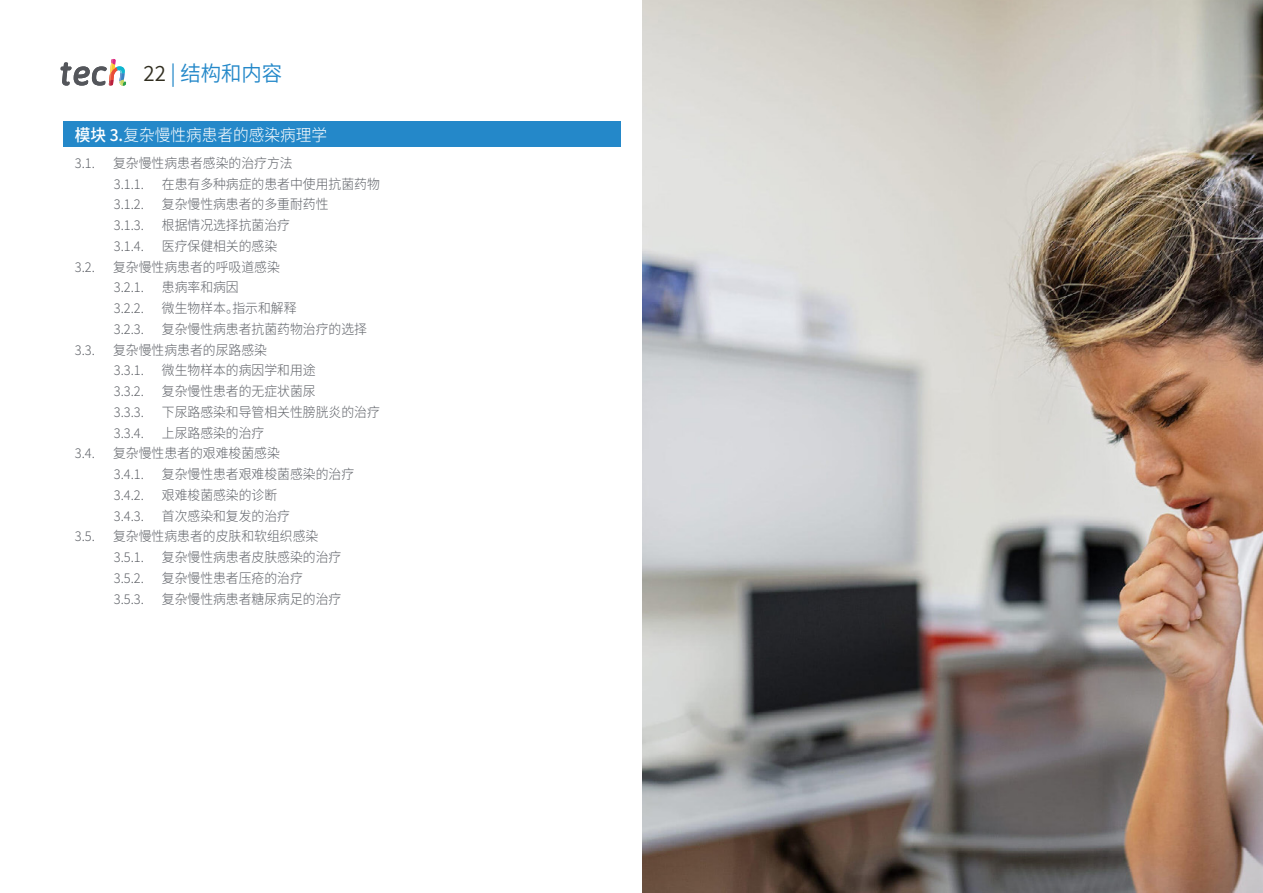
<style>
.page{position:relative;width:1263px;height:893px;background:#fff}
.page>*{position:absolute;margin:0;border:0;box-sizing:border-box;transform-origin:0 0}
.t1{font:21px "Source Han Sans CN";color:#2488c9}
.t2{font:300 16.5px "Source Han Sans CN";color:#fff;scale:.95 1}
.t3{font:300 13.5px/20.7px "Source Han Sans CN";color:#61646a;scale:.95 1}
.s1{color:#312e20}
.s2{font-weight:500}
</style>
<div class="page">
<div style="left:64px;top:121px;width:557px;height:26px;background:#2488c9"></div>
<img style="left:642px;top:0;width:621px;height:893px">
<svg style="left:61px;top:59px;width:65px;height:27px"></svg>
<h1 class="t1" style="left:144px;top:61px;width:140px"><span class="s1">22</span> | 结构和内容</h1>
<p class="t2" style="left:75px;top:125px;width:267px"><span class="s2">模块 3.</span>复杂慢性病患者的感染病理学</p>
<p class="t3" style="left:75px;top:153px;width:23px">3.1.</p>
<p class="t3" style="left:113px;top:153px;width:191px">复杂慢性病患者感染的治疗方法<br>3.1.1.</p>
<p class="t3" style="left:162px;top:174px;width:231px">在患有多种病症的患者中使用抗菌药物</p>
<p class="t3" style="left:114px;top:194px;width:33px">3.1.2.</p>
<p class="t3" style="left:162px;top:194px;width:177px">复杂慢性病患者的多重耐药性</p>
<p class="t3" style="left:114px;top:215px;width:33px">3.1.3.</p>
<p class="t3" style="left:162px;top:215px;width:136px">根据情况选择抗菌治疗</p>
<p class="t3" style="left:114px;top:236px;width:33px">3.1.4.</p>
<p class="t3" style="left:162px;top:236px;width:123px">医疗保健相关的感染</p>
<p class="t3" style="left:75px;top:257px;width:23px">3.2.</p>
<p class="t3" style="left:113px;top:257px;width:177px">复杂慢性病患者的呼吸道感染<br>3.2.1.</p>
<p class="t3" style="left:162px;top:277px;width:83px">患病率和病因</p>
<p class="t3" style="left:114px;top:298px;width:33px">3.2.2.</p>
<p class="t3" style="left:162px;top:298px;width:143px">微生物样本。指示和解释</p>
<p class="t3" style="left:114px;top:319px;width:33px">3.2.3.</p>
<p class="t3" style="left:162px;top:319px;width:218px">复杂慢性病患者抗菌药物治疗的选择</p>
<p class="t3" style="left:75px;top:340px;width:23px">3.3.</p>
<p class="t3" style="left:113px;top:340px;width:163px">复杂慢性病患者的尿路感染<br>3.3.1.</p>
<p class="t3" style="left:162px;top:360px;width:164px">微生物样本的病因学和用途</p>
<p class="t3" style="left:114px;top:381px;width:33px">3.3.2.</p>
<p class="t3" style="left:162px;top:381px;width:164px">复杂慢性患者的无症状菌尿</p>
<p class="t3" style="left:114px;top:402px;width:33px">3.3.3.</p>
<p class="t3" style="left:162px;top:402px;width:231px">下尿路感染和导管相关性膀胱炎的治疗</p>
<p class="t3" style="left:114px;top:423px;width:33px">3.3.4.</p>
<p class="t3" style="left:162px;top:423px;width:109px">上尿路感染的治疗</p>
<p class="t3" style="left:75px;top:443px;width:23px">3.4.</p>
<p class="t3" style="left:113px;top:443px;width:177px">复杂慢性患者的艰难梭菌感染<br>3.4.1.</p>
<p class="t3" style="left:162px;top:464px;width:204px">复杂慢性患者艰难梭菌感染的治疗</p>
<p class="t3" style="left:114px;top:485px;width:33px">3.4.2.</p>
<p class="t3" style="left:162px;top:485px;width:123px">艰难梭菌感染的诊断</p>
<p class="t3" style="left:114px;top:506px;width:33px">3.4.3.</p>
<p class="t3" style="left:162px;top:506px;width:136px">首次感染和复发的治疗</p>
<p class="t3" style="left:75px;top:526px;width:23px">3.5.</p>
<p class="t3" style="left:113px;top:526px;width:217px">复杂慢性病患者的皮肤和软组织感染<br>3.5.1.</p>
<p class="t3" style="left:162px;top:547px;width:190px">复杂慢性病患者皮肤感染的治疗</p>
<p class="t3" style="left:114px;top:568px;width:33px">3.5.2.</p>
<p class="t3" style="left:162px;top:568px;width:150px">复杂慢性患者压疮的治疗</p>
<p class="t3" style="left:114px;top:589px;width:33px">3.5.3.</p>
<p class="t3" style="left:162px;top:589px;width:190px">复杂慢性病患者糖尿病足的治疗</p>
</div>
